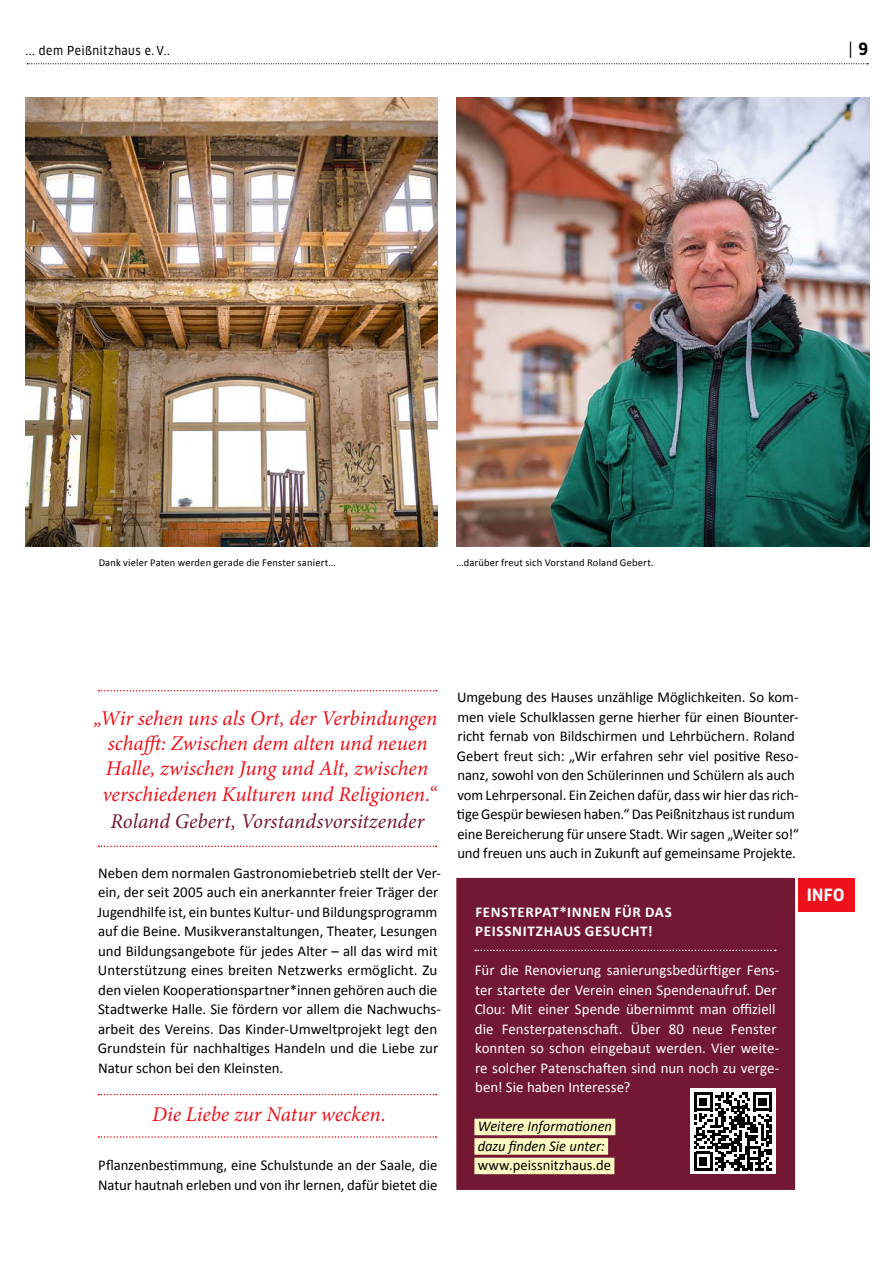
<style>
.page{position:relative;width:893px;height:1263px;background:#fff}
.page>*{position:absolute;margin:0;border:0;box-sizing:border-box;transform-origin:0 0}
.t1{font:italic 21px/25.2px "Minion Pro";letter-spacing:-.005em;color:#ec111a;text-align:center}
.t2{font:italic 21px "Minion Pro";color:#721833}
.t3{font:700 condensed 16.5px "Clan OT";color:#fff}
.t4{font:16.5px "Clan OT Narr News";color:#000}
.t5{font:15px/19.5px "Calibri";color:#000}
.t6{font:15px/19.5px "Calibri";color:#fff}
.t7{font:700 15px/19.5px "Calibri";letter-spacing:.045em;color:#fff}
.t8{font:italic 15px/19.5px "Calibri";color:#000}
.t9{font:12px "Clan OT Narr News";letter-spacing:.035em;color:#000}
.t10{font:10.5px "Calibri";letter-spacing:.015em;color:#000}
.s1{font-family:"Clan OT";font-weight:700;font-stretch:condensed}
</style>
<div class="page">
<svg style="left:27px;top:63px;width:841px;height:1px"></svg>
<img style="left:26px;top:98px;width:412px;height:448px">
<div style="left:456px;top:878px;width:339px;height:312px;background:#721833"></div>
<div style="left:474px;top:1119px;width:141px;height:16px;background:#fffac2"></div>
<div style="left:474px;top:1138px;width:134px;height:17px;background:#fffac2"></div>
<div style="left:474px;top:1158px;width:140px;height:16px;background:#fffac2"></div>
<div style="left:798px;top:878px;width:56px;height:34px;background:#ec111a"></div>
<div style="left:690px;top:1089px;width:86px;height:85px;background:#fff"></div>
<svg style="left:694px;top:1092px;width:78px;height:78px"></svg>
<svg style="left:99px;top:690px;width:338px;height:1px"></svg>
<svg style="left:98px;top:845px;width:339px;height:2px"></svg>
<svg style="left:475px;top:950px;width:301px;height:1px"></svg>
<svg style="left:98px;top:1094px;width:339px;height:1px"></svg>
<svg style="left:98px;top:1136px;width:339px;height:2px"></svg>
<img style="left:457px;top:98px;width:412px;height:448px">
<p class="t9" style="left:26px;top:44px;width:146px">... dem Peißnitzhaus e. V..</p>
<p class="t4" style="left:849px;top:39px;width:21px">| <span class="s1">9</span></p>
<p class="t10" style="left:99px;top:556px;width:239px">Dank vieler Paten werden gerade die Fenster saniert…</p>
<p class="t10" style="left:456px;top:556px;width:199px">…darüber freut sich Vorstand Roland Gebert.</p>
<h1 class="t1" style="left:94px;top:705px;width:345px">„Wir sehen uns als Ort, der Verbindungen schafft: Zwischen dem alten und neuen Halle, zwischen Jung und Alt, zwischen verschiedenen Kulturen und Religionen.“</h1>
<h1 class="t2" style="left:111px;top:806px;width:315px">Roland Gebert, Vorstandsvorsitzender</h1>
<p class="t5" style="left:97px;top:862px;width:345px">Neben dem normalen Gastronomiebetrieb stellt der Ver&shy;ein, der seit 2005 auch ein anerkannter freier Träger der Jugendhilfe ist, ein buntes Kultur- und Bildungsprogramm auf die Beine. Musikveranstaltungen, Theater, Lesungen und Bildungsangebote für jedes Alter – all das wird mit Unterstützung eines breiten Netzwerks ermöglicht. Zu den vielen Kooperationspartner*innen gehören auch die Stadtwerke Halle. Sie fördern vor allem die Nachwuchs&shy;arbeit des Vereins. Das Kinder-Umweltprojekt legt den Grundstein für nachhaltiges Handeln und die Liebe zur Natur schon bei den Kleinsten.</p>
<h1 class="t1" style="left:152px;top:1101px;width:235px">Die Liebe zur Natur wecken.</h1>
<p class="t5" style="left:98px;top:1155px;width:341px">Pflanzenbestimmung, eine Schulstunde an der Saale, die<br>Natur hautnah erleben und von ihr lernen, dafür bietet die</p>
<p class="t5" style="left:457px;top:687px;width:344px">Umgebung des Hauses unzählige Möglichkeiten. So kom&shy;men viele Schulklassen gerne hierher für einen Biounter&shy;richt fernab von Bildschirmen und Lehrbüchern. Roland Gebert freut sich: „Wir erfahren sehr viel positive Reso&shy;nanz, sowohl von den Schülerinnen und Schülern als auch vom Lehrpersonal. Ein Zeichen dafür, dass wir hier das rich&shy;tige Gespür bewiesen haben.“ Das Peißnitzhaus ist rundum eine Bereicherung für unsere Stadt. Wir sagen „Weiter so!“ und freuen uns auch in Zukunft auf gemeinsame Projekte.</p>
<p class="t7" style="left:475px;top:901px;width:198px">FENSTERPAT*INNEN FÜR DAS<br>PEISSNITZHAUS GESUCHT!</p>
<p class="t6" style="left:475px;top:960px;width:306px">Für die Renovierung sanierungsbedürftiger Fens&shy;ter startete der Verein einen Spendenaufruf. Der Clou: Mit einer Spende übernimmt man offiziell die Fensterpatenschaft. Über 80 neue Fenster konnten so schon eingebaut werden. Vier weite&shy;re solcher Patenschaften sind nun noch zu verge&shy;ben! Sie haben Interesse?</p>
<p class="t8" style="left:478px;top:1116px;width:136px">Weitere Informationen dazu finden Sie unter:</p>
<p class="t5" style="left:478px;top:1155px;width:135px">www.peissnitzhaus.de</p>
<p class="t3" style="left:807px;top:885px;width:39px">INFO</p>
</div>
